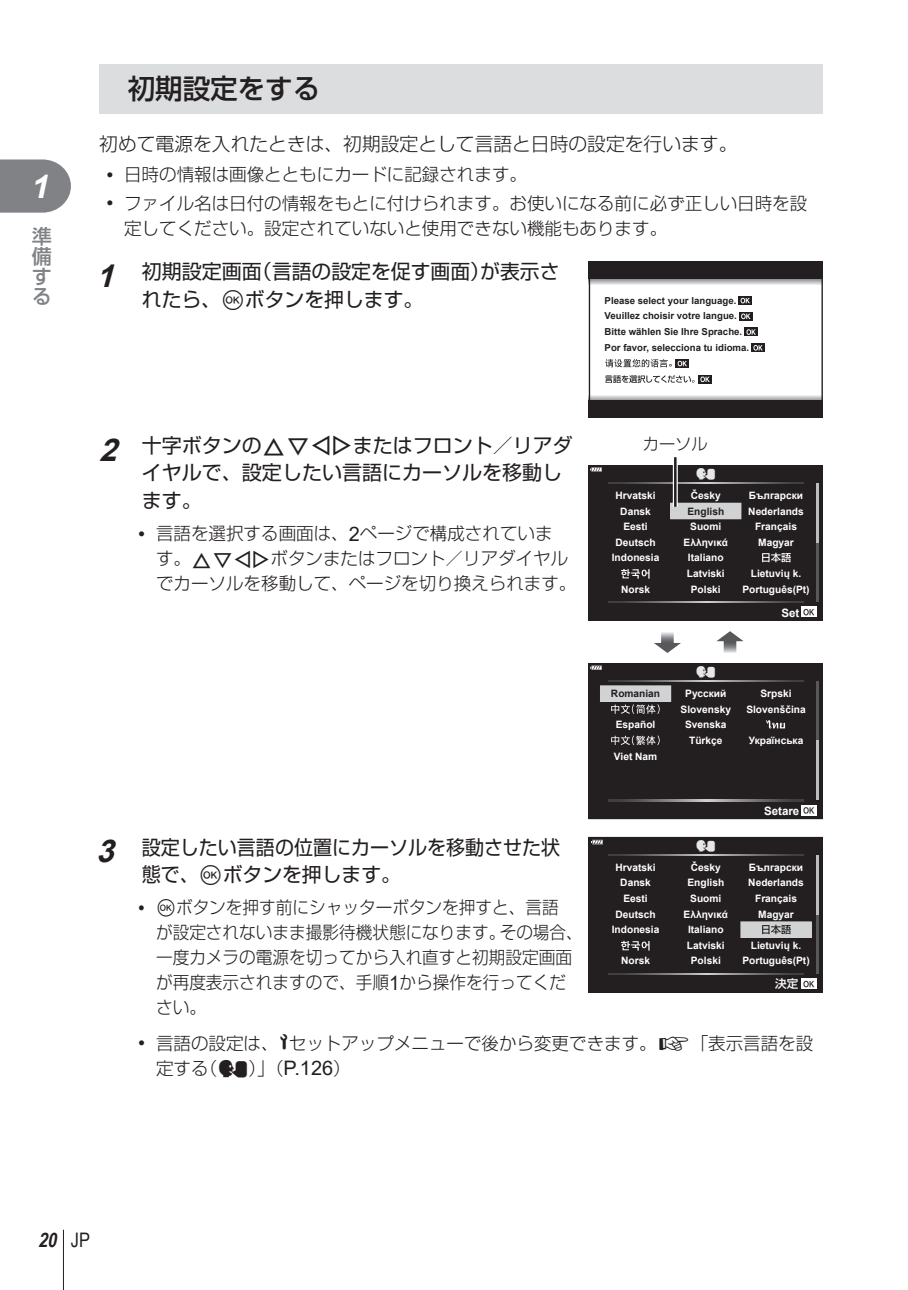
<style>
.page{position:relative;width:908px;height:1290px;background:#fff}
.page>*{position:absolute;margin:0;border:0;box-sizing:border-box;transform-origin:0 0}
.t1{font:italic 700 32.5px "Arial";color:#fff}
.t2{font:500 27.5px "Shin Go Pro";color:#231f20}
.t3{font:20px/27.5px "Shin Go Pro";color:#231f20}
.t4{font:20px/27.5px "Shin Go Pro";color:#231f20;scale:.95 1}
.t5{font:500 20px/20px "Shin Go Pro";color:#808285;text-align:justify}
.t6{font:italic 700 20px "Arial Narrow";color:#231f20}
.t7{font:300 18.75px "Shin Go Pro";color:#231f20}
.t8{font:300 17.5px/25px "Shin Go Pro";color:#231f20}
.t9{font:300 17.5px/25px "Shin Go Pro";color:#231f20;scale:.95 1}
.t10{font:300 16.25px "Shin Go Pro";color:#231f20}
.t11{font:700 11.5px "Arial";color:#fff}
.t12{font:11.5px "olympus 15";color:#e6e7e9}
.t13{font:500 11.5px "Shin Go Pro";color:#fff}
.t14{font:700 10.25px/15.5px "Arial";color:#fff;text-align:center}
.t15{font:700 10.25px "Arial";color:#231f20}
.t16{font:700 9.5px/15.8px "Arial";color:#231f20}
.s1{font-family:"Arial";font-weight:400;font-size:20px}
.s2{font-family:"Arial";font-weight:700;font-style:italic;font-size:31.25px}
.s3{font-family:"Olympus 7"}
.s4{font-family:"olympus 15"}
.s5{font-family:"olympus 15";font-weight:400}
.s6{font-family:"Olympus 7";font-weight:400}
.s7{font-family:"Olympus 27";font-weight:400}
.s8{font-family:"Olympus 1";font-weight:400}
.s9{font-weight:400;font-style:normal}
</style>
<div class="page">
<svg style="left:0;top:159px;width:71px;height:54px;background:#8c8e91"></svg>
<hr style="left:63px;top:1230px;width:1px;height:60px;background:#231f20">
<div style="left:99px;top:64px;width:723px;height:49px;background:#dcdddf"></div>
<svg style="left:588px;top:262px;width:234px;height:155px"></svg>
<svg style="left:588px;top:465px;width:234px;height:156px;background:#2d2a2b"></svg>
<hr style="left:816px;top:483px;width:2px;height:59px;background:#bcbdc0">
<svg style="left:672px;top:457px;width:5px;height:50px"></svg>
<hr style="left:673px;top:457px;width:3px;height:50px;background:#231f20">
<svg style="left:654px;top:632px;width:26px;height:21px"></svg>
<svg style="left:716px;top:631px;width:27px;height:22px"></svg>
<svg style="left:588px;top:663px;width:234px;height:156px;background:#2f2b2c"></svg>
<hr style="left:816px;top:741px;width:2px;height:59px;background:#bcbdc0">
<div style="left:588px;top:837px;width:234px;height:156px;background:#231f20"></div>
<h1 class="t1" style="left:32px;top:165px;width:20px">1</h1>
<h3 class="t5" style="left:32px;top:224px;width:21px">準備する</h3>
<h2 class="t2" style="left:128px;top:66px;width:194px">初期設定をする</h2>
<h3 class="t7" style="left:99px;top:129px;width:639px">初めて電源を入れたときは、初期設定として言語と日時の設定を行います。</h3>
<h3 class="t8" style="left:106px;top:160px;width:422px"><span class="s1">•</span> 日時の情報は画像とともにカードに記録されます。</h3>
<h3 class="t8" style="left:124px;top:188px;width:684px;text-indent:-18px"><span class="s1">•</span> ファイル名は日付の情報をもとに付けられます。お使いになる前に必ず正しい日時を設定してください。設定されていないと使用できない機能もあります。</h3>
<h3 class="t3" style="left:142px;top:255px;width:419px;text-indent:-46px"><span class="s2">1</span> 初期設定画面（言語の設定を促す画面）が表示されたら、<span class="s3">Q</span>ボタンを押します。</h3>
<p class="t16" style="left:604px;top:293px;width:133px">Please select your language.</p>
<p class="t16" style="left:604px;top:340px;width:146px">Por favor, selecciona tu idioma.</p>
<p class="t16" style="left:604px;top:308px;width:139px">Veuillez choisir votre langue.<br>Bitte wählen Sie Ihre Sprache.</p>
<h3 class="t3" style="left:142px;top:429px;width:432px;text-indent:-43px"><span class="s2">2</span> 十字ボタンの<span class="s4">FGHI</span>またはフロント／リアダイヤルで、設定したい言語にカーソルを移動します。</h3>
<h3 class="t8" style="left:156px;top:519px;width:422px;text-indent:-18px"><span class="s1">•</span> 言語を選択する画面は、<span class="s1">2</span>ページで構成されていま<br>す。<span class="s5">FGHI</span>ボタンまたはフロント／リアダイヤルでカーソルを移動して、ページを切り換えられます。</h3>
<h3 class="t4" style="left:142px;top:831px;width:441px;text-indent:-46px"><span class="s2">3</span> 設定したい言語の位置にカーソルを移動させた状態で、<span class="s3">Q</span>ボタンを押します。</h3>
<h3 class="t9" style="left:156px;top:893px;width:450px;text-indent:-18px"><span class="s1">•</span> <span class="s6">Q</span>ボタンを押す前にシャッターボタンを押すと、言語<br>が設定されないまま撮影待機状態になります。その場合、一度カメラの電源を切ってから入れ直すと初期設定画面が再度表示されますので、手順<span class="s1">1</span>から操作を行ってください。</h3>
<h3 class="t10" style="left:642px;top:430px;width:66px">カーソル</h3>
<p class="t14" style="left:611px;top:488px;width:49px">Hrvatski<br>Dansk<br>Eesti<br>Deutsch<br>Indonesia</p>
<p class="t14" style="left:621px;top:581px;width:30px">Norsk</p>
<p class="t15" style="left:610px;top:687px;width:51px">Romanian</p>
<p class="t14" style="left:615px;top:717px;width:41px">Español</p>
<p class="t14" style="left:613px;top:748px;width:45px">Viet Nam</p>
<p class="t14" style="left:611px;top:860px;width:49px">Hrvatski<br>Dansk<br>Eesti<br>Deutsch<br>Indonesia</p>
<p class="t14" style="left:621px;top:953px;width:30px">Norsk</p>
<p class="t12" style="left:695px;top:466px;width:22px">W</p>
<p class="t14" style="left:690px;top:488px;width:31px">Česky</p>
<p class="t15" style="left:687px;top:504px;width:38px">English</p>
<p class="t14" style="left:683px;top:519px;width:46px">Suomi<br>Ελληνικά<br>Italiano<br>Latviski<br>Polski</p>
<p class="t14" style="left:748px;top:488px;width:57px">Български<br>Nederlands<br>Français<br>Magyar</p>
<p class="t14" style="left:742px;top:566px;width:69px">Lietuvių k.<br>Português(Pt)</p>
<p class="t11" style="left:781px;top:605px;width:19px">Set</p>
<p class="t12" style="left:695px;top:664px;width:22px">W</p>
<p class="t14" style="left:680px;top:686px;width:52px">Русский<br>Slovensky<br>Svenska<br>Türkçe</p>
<p class="t14" style="left:746px;top:686px;width:61px">Srpski<br>Slovenščina</p>
<p class="t14" style="left:748px;top:733px;width:56px">Українська</p>
<p class="t12" style="left:695px;top:838px;width:22px">W</p>
<p class="t11" style="left:763px;top:803px;width:37px">Setare</p>
<p class="t14" style="left:683px;top:860px;width:46px">Česky<br>English<br>Suomi<br>Ελληνικά<br>Italiano<br>Latviski<br>Polski</p>
<p class="t14" style="left:748px;top:860px;width:57px">Български<br>Nederlands<br>Français<br>Magyar</p>
<p class="t14" style="left:742px;top:938px;width:69px">Lietuvių k.<br>Português(Pt)</p>
<p class="t13" style="left:774px;top:974px;width:25px">決定</p>
<h3 class="t8" style="left:156px;top:1028px;width:658px;text-indent:-18px"><span class="s1">•</span> 言語の設定は、<span class="s7">e</span>セットアップメニューで後から変更できます。<span class="s8">g</span>「表示言語を設定する（<span class="s5">W</span>）」（<span class="s1">P.126</span>）</h3>
<h3 class="t6" style="left:38px;top:1225px;width:53px">20 <span class="s9">JP</span></h3>
</div>
